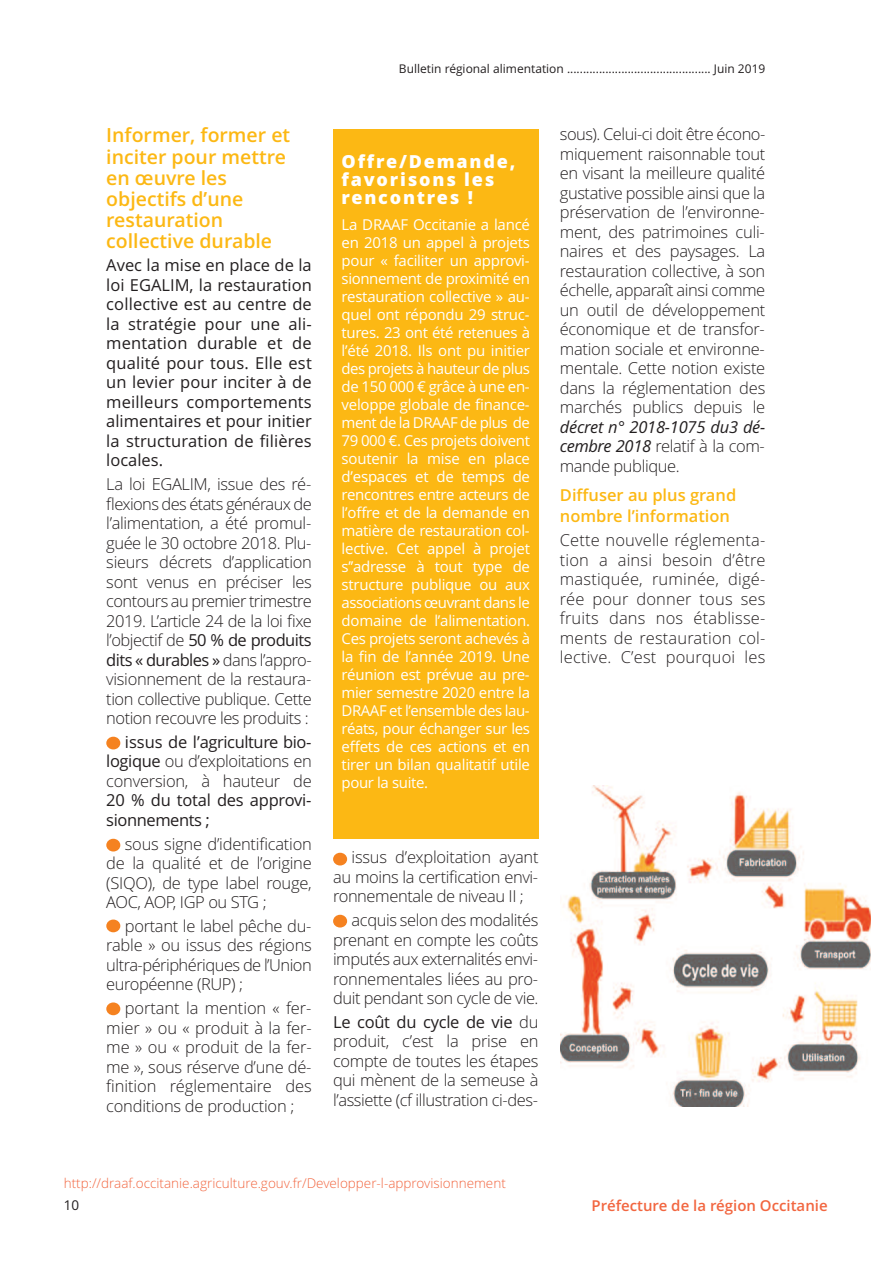
<style>
.page{position:relative;width:893px;height:1263px;background:#fff}
.page>*{position:absolute;margin:0;border:0;box-sizing:border-box;transform-origin:0 0}
.t1{font:600 19.5px/21px "Open Sans";color:#fcb814}
.t2{font:800 18px/18px "Open Sans";letter-spacing:.1em;color:#fff}
.t3{font:300 16.5px/19.5px "Open Sans";letter-spacing:-.02em;color:#231f20;text-align:justify}
.t4{font:16.5px/19.5px "Open Sans";color:#231f20;text-align:justify}
.t5{font:italic 16.5px/19.5px "Open Sans";letter-spacing:-.015em;color:#231f20;text-align:justify}
.t6{font:600 16.5px/21px "Open Sans";color:#fcb814}
.t7{font:15px/18px "Open Sans";letter-spacing:-.015em;color:#fff;text-align:justify}
.t8{font:600 15px "Open Sans";color:#f26640}
.t9{font:300 13.5px "Open Sans";color:#f26640}
.t10{font:13.5px "Open Sans";color:#231f20}
.t11{font:12px "Open Sans";color:#231f20}
.s1{font-weight:400}
.s2{font-weight:300;font-style:normal}
</style>
<div class="page">
<div style="left:333px;top:129px;width:206px;height:710px;background:#fcb814"></div>
<div style="left:106px;top:737px;width:14px;height:12px;background:#f58220;border-radius:50%"></div>
<div style="left:106px;top:919px;width:14px;height:13px;background:#f58220;border-radius:50%"></div>
<div style="left:106px;top:1002px;width:14px;height:13px;background:#f58220;border-radius:50%"></div>
<div style="left:333px;top:853px;width:14px;height:12px;background:#f58220;border-radius:50%"></div>
<div style="left:106px;top:839px;width:14px;height:12px;background:#f58220;border-radius:50%"></div>
<div style="left:333px;top:915px;width:14px;height:12px;background:#f58220;border-radius:50%"></div>
<img style="left:561px;top:786px;width:309px;height:320px">
<p class="t1" style="left:106px;top:125px;width:185px">Informer, former et inciter pour mettre en œuvre les objectifs d’une restauration collective durable</p>
<p class="t4" style="left:106px;top:256px;width:207px">Avec la mise en place de la loi EGAliM, la restauration collective est au centre de la stratégie pour une ali&shy;mentation durable et de qualité pour tous. Elle est un levier pour inciter à de meilleurs comportements alimentaires et pour initier la structuration de filières locales.</p>
<p class="t3" style="left:106px;top:475px;width:207px">La loi EGALIM, issue des ré&shy;flexions des états généraux de l’alimentation, a été promul&shy;guée le 30 octobre 2018. Plu&shy;sieurs décrets d’application sont venus en préciser les contours au premier trimestre 2019. L’article 24 de la loi fixe l’objectif de <span class="s1">50 % de produits dits « durables »</span> dans l’appro&shy;visionnement de la restaura&shy;tion collective publique. Cette notion recouvre les produits :</p>
<p class="t3" style="left:106px;top:732px;width:207px;text-indent:19px"><span class="s1">issus de l’agriculture bio&shy;logique</span> ou d’exploitations en conversion, à hauteur de</p>
<p class="t4" style="left:106px;top:791px;width:207px">20 % du total des approvi&shy;sionnements ;</p>
<p class="t3" style="left:106px;top:834px;width:207px;text-indent:19px">sous signe d’identification de la qualité et de l’origine (SIQO), de type label rouge, AOC, AOP, IGP ou STG ;</p>
<p class="t3" style="left:106px;top:916px;width:207px;text-indent:19px">portant le label pêche du&shy;rable » ou issus des régions ultra-périphériques de l’Union européenne (RUP) ;</p>
<p class="t3" style="left:106px;top:999px;width:207px;text-indent:19px">portant la mention « fer&shy;mier » ou « produit à la fer&shy;me » ou « produit de la fer&shy;me », sous réserve d’une dé&shy;finition réglementaire des conditions de production ;</p>
<p class="t11" style="left:399px;top:62px;width:368px">Bulletin régional alimentation ............................................. Juin 2019</p>
<p class="t2" style="left:342px;top:152px;width:175px">Offre/Demande, favorisons les rencontres !</p>
<p class="t7" style="left:342px;top:216px;width:190px">la DrAAF Occitanie a lancé en 2018 un appel à projets pour « faciliter un approvi&shy;sionnement de proximité en restauration collective » au&shy;quel ont répondu 29 struc&shy;tures. 23 ont été retenues à l’été 2018. ils ont pu initier des projets à hauteur de plus de 150 000 € grâce à une en&shy;veloppe globale de finance&shy;ment de la DrAAF de plus de 79 000 €. ces projets doivent soutenir la mise en place d’espaces et de temps de rencontres entre acteurs de l’offre et de la demande en matière de restauration col&shy;lective. cet appel à projet s’’adresse à tout type de structure publique ou aux associations œuvrant dans le domaine de l’alimentation. ces projets seront achevés à la fin de l’année 2019. Une réunion est prévue au pre&shy;mier semestre 2020 entre la DrAAF et l’ensemble des lau&shy;réats, pour échanger sur les effets de ces actions et en tirer un bilan qualitatif utile pour la suite.</p>
<p class="t3" style="left:560px;top:125px;width:207px">sous). Celui-ci doit être écono&shy;miquement raisonnable tout en visant la meilleure qualité gustative possible ainsi que la préservation de l’environne&shy;ment, des patrimoines culi&shy;naires et des paysages. La restauration collective, à son échelle, apparaît ainsi comme un outil de développement économique et de transfor&shy;mation sociale et environne&shy;mentale. Cette notion existe dans la réglementation des marchés publics depuis le</p>
<p class="t5" style="left:560px;top:417px;width:207px">décret n° 2018-1075 du3 dé&shy;cembre 2018 <span class="s2">relatif à la com&shy;mande publique.</span></p>
<p class="t6" style="left:560px;top:485px;width:178px">Diffuser au plus grand nombre l’information</p>
<p class="t3" style="left:560px;top:530px;width:207px">Cette nouvelle réglementa&shy;tion a ainsi besoin d’être mastiquée, ruminée, digé&shy;rée pour donner tous ses fruits dans nos établisse&shy;ments de restauration col&shy;lective. C’est pourquoi les</p>
<p class="t3" style="left:333px;top:848px;width:207px;text-indent:19px">issus d’exploitation ayant au moins la certification envi&shy;ronnementale de niveau II ;</p>
<p class="t3" style="left:333px;top:911px;width:207px;text-indent:19px">acquis selon des modalités prenant en compte les coûts imputés aux externalités envi&shy;ronnementales liées au pro&shy;duit pendant son cycle de vie.</p>
<p class="t3" style="left:333px;top:1012px;width:207px"><span class="s1">le coût du cycle de vie</span> du produit, c’est la prise en compte de toutes les étapes qui mènent de la semeuse à l’assiette (cf illustration ci-des-</p>
<p class="t9" style="left:64px;top:1176px;width:444px">http://draaf.occitanie.agriculture.gouv.fr/Developper-l-approvisionnement</p>
<p class="t10" style="left:64px;top:1197px;width:17px">10</p>
<p class="t8" style="left:592px;top:1197px;width:238px">Préfecture de la région Occitanie</p>
</div>
